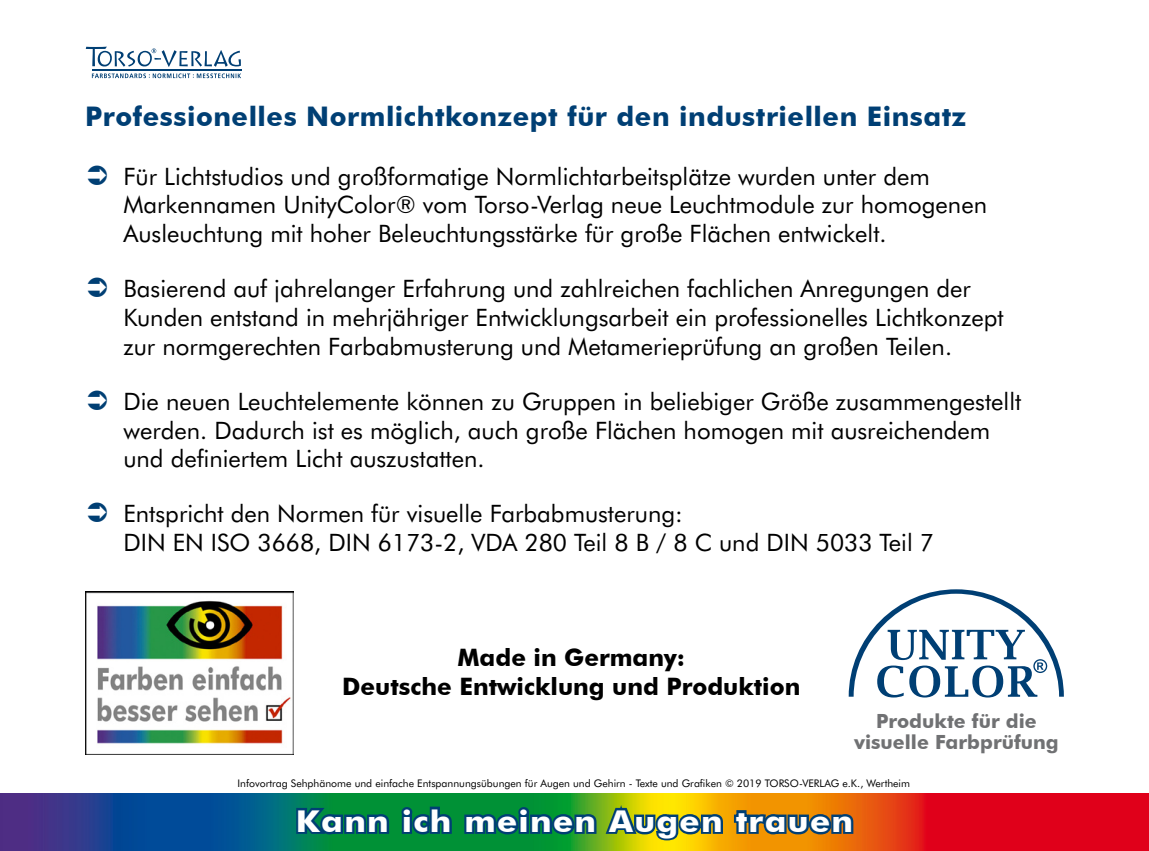
<style>
.page{position:relative;width:1149px;height:851px;background:#fff}
.page>*{position:absolute;margin:0;border:0;box-sizing:border-box;transform-origin:0 0}
.t1{font:700 30px "Futura BT";letter-spacing:.04em;color:#fff;scale:1.1 1}
.t2{font:700 27px "Futura BT";letter-spacing:.02em;color:#003f74}
.t3{font:24px/28.8px "Futura BT";color:#000}
.t4{font:700 24px/28.8px "Futura BT";color:#000;text-align:center}
.t5{font:700 19.5px/21px "Futura BT";color:#707173;text-align:center}
.t6{font:10.5px "Futura BT";color:#000}
</style>
<div class="page">
<img style="left:0;top:793px;width:1148px;height:57px">
<svg style="left:294px;top:805px;width:97px;height:32px;background:#00635b"></svg>
<svg style="left:397px;top:803px;width:57px;height:34px;background:#006755"></svg>
<svg style="left:462px;top:796px;width:263px;height:47px;background:#49893a"></svg>
<svg style="left:731px;top:807px;width:124px;height:34px;background:#7f6836"></svg>
<svg style="left:92px;top:73px;width:149px;height:5px"></svg>
<hr style="left:92px;top:69px;width:149px;height:1px;background:#003f74">
<svg style="left:86px;top:47px;width:155px;height:20px"></svg>
<svg style="left:848px;top:589px;width:215px;height:108px"></svg>
<img style="left:85px;top:591px;width:208px;height:163px">
<p class="t2" style="left:85px;top:100px;width:882px">Professionelles Normlichtkonzept für den industriellen Einsatz</p>
<p class="t3" style="left:123px;top:161px;width:864px">Für Lichtstudios und großformatige Normlichtarbeitsplätze wurden unter dem<br>Markennamen UnityColor® vom Torso-Verlag neue Leuchtmodule zur homogenen<br>Ausleuchtung mit hoher Beleuchtungsstärke für große Flächen entwickelt.</p>
<p class="t3" style="left:123px;top:274px;width:881px">Basierend auf jahrelanger Erfahrung und zahlreichen fachlichen Anregungen der<br>Kunden entstand in mehrjähriger Entwicklungsarbeit ein professionelles Lichtkonzept zur normgerechten Farbabmusterung und Metamerieprüfung an großen Teilen.</p>
<p class="t3" style="left:123px;top:386px;width:899px">Die neuen Leuchtelemente können zu Gruppen in beliebiger Größe zusammengestellt werden. Dadurch ist es möglich, auch große Flächen homogen mit ausreichendem und definiertem Licht auszustatten.</p>
<p class="t3" style="left:123px;top:499px;width:812px">Entspricht den Normen für visuelle Farbabmusterung:<br>DIN EN ISO 3668, DIN 6173-2, VDA 280 Teil 8 B / 8 C und DIN 5033 Teil 7</p>
<p class="t4" style="left:342px;top:642px;width:459px">Made in Germany:<br>Deutsche Entwicklung und Produktion</p>
<p class="t5" style="left:853px;top:710px;width:206px">Produkte für die visuelle Farbprüfung</p>
<p class="t6" style="left:237px;top:776px;width:674px">Infovortrag Sehphänome und einfache Entspannungsübungen für Augen und Gehirn - Texte und Grafiken © 2019 TORSO-VERLAG e.K., Wertheim</p>
<p class="t1" style="left:296px;top:802px;width:508px">Kann ich meinen Augen trauen</p>
</div>
